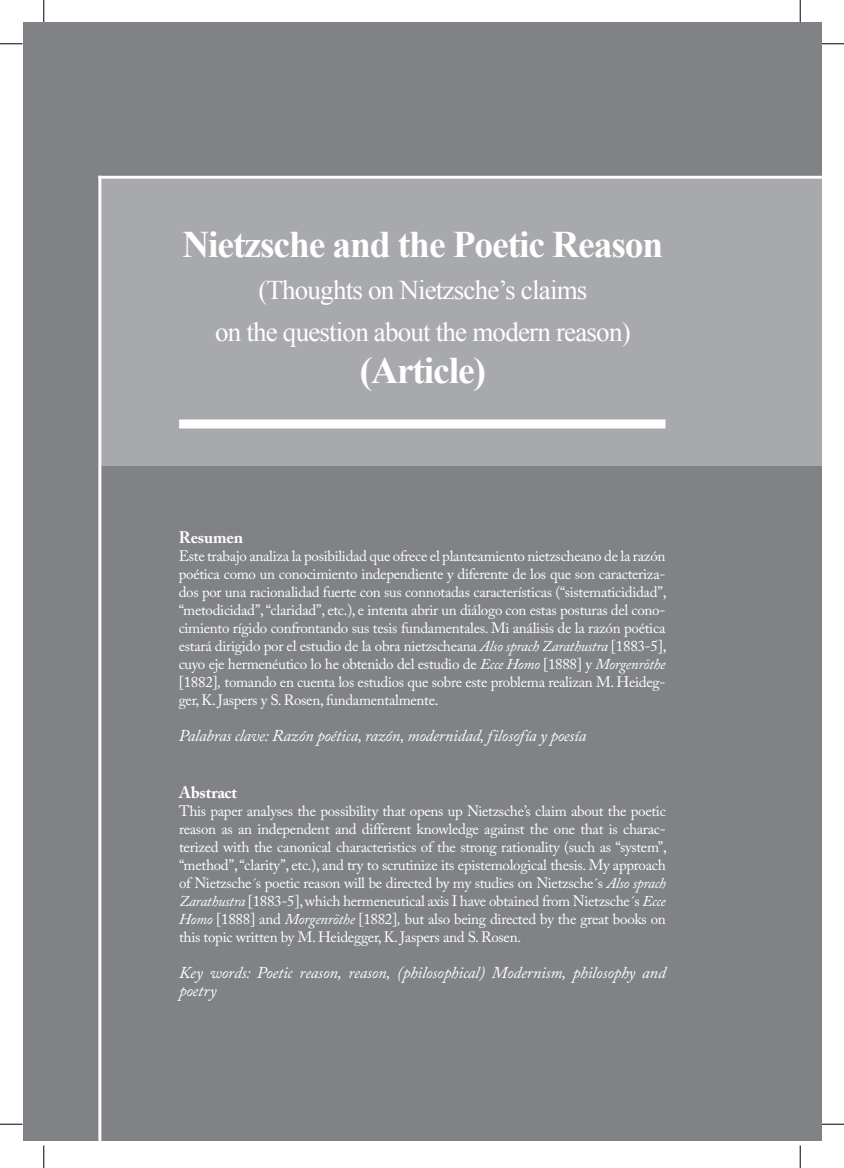
<style>
.page{position:relative;width:844px;height:1168px;background:#fff}
.page>*{position:absolute;margin:0;border:0;box-sizing:border-box;transform-origin:0 0}
.t1{font:700 37.5px "Times New Roman";letter-spacing:-.03em;color:#fff}
.t2{font:27px/42px "Times New Roman";letter-spacing:-.03em;color:#fff;text-align:center}
.t3{font:italic 16.5px/18px "Adobe Caslon Pro";letter-spacing:-.01em;color:#fff}
.t4{font:700 16.5px "Adobe Caslon Pro";letter-spacing:-.01em;color:#fff}
.t5{font:15px/18px "Adobe Caslon Pro";letter-spacing:-.02em;color:#fff;text-align:justify}
.s1{font-style:italic}
</style>
<div class="page">
<div style="left:23px;top:22px;width:798px;height:1118px;background:#808285"></div>
<div style="left:101px;top:179px;width:720px;height:286px;background:#a8a9ad"></div>
<hr style="left:98px;top:176px;width:723px;height:3px;background:#fff">
<hr style="left:98px;top:176px;width:3px;height:969px;background:#fff">
<div style="left:179px;top:419px;width:486px;height:9px;background:#fff"></div>
<svg style="left:0;top:44px;width:22px;height:1px"></svg>
<svg style="left:821px;top:44px;width:23px;height:1px"></svg>
<svg style="left:0;top:1124px;width:22px;height:1px"></svg>
<svg style="left:821px;top:1124px;width:23px;height:1px"></svg>
<svg style="left:44px;top:0;width:1px;height:22px"></svg>
<svg style="left:44px;top:1145px;width:1px;height:23px"></svg>
<svg style="left:800px;top:0;width:1px;height:22px"></svg>
<svg style="left:800px;top:1145px;width:1px;height:23px"></svg>
<h1 class="t1" style="left:182px;top:218px;width:482px">Nietzsche and the Poetic Reason</h1>
<h2 class="t2" style="left:215px;top:268px;width:417px">(Thoughts on Nietzsche’s claims<br>on the question about the modern reason)</h2>
<h1 class="t1" style="left:359px;top:344px;width:128px">(Article)</h1>
<p class="t4" style="left:179px;top:527px;width:66px">Resumen</p>
<p class="t5" style="left:179px;top:546px;width:489px">Este trabajo analiza la posibilidad que ofrece el planteamiento nietzscheano de la razón poética como un conocimiento independiente y diferente de los que son caracteriza&shy;dos por una racionalidad fuerte con sus connotadas características (“sistematicididad”, “metodicidad”, “claridad”, etc.), e intenta abrir un diálogo con estas posturas del cono&shy;cimiento rígido confrontando sus tesis fundamentales. Mi análisis de la razón poética estará dirigido por el estudio de la obra nietzscheana <span class="s1">Also sprach Zarathustra</span> [1883-5], cuyo eje hermenéutico lo he obtenido del estudio de <span class="s1">Ecce Homo</span> [1888] y <span class="s1">Morgenröthe </span>[1882]<span class="s1">,</span> tomando en cuenta los estudios que sobre este problema realizan M. Heideg&shy;ger, K. Jaspers y S. Rosen, fundamentalmente.</p>
<p class="t3" style="left:179px;top:726px;width:409px">Palabras clave: Razón poética, razón, modernidad, filosofía y poesía</p>
<p class="t4" style="left:179px;top:783px;width:60px">Abstract</p>
<p class="t5" style="left:179px;top:802px;width:489px">This paper analyses the possibility that opens up Nietzsche’s claim about the poetic reason as an independent and different knowledge against the one that is charac&shy;terized with the canonical characteristics of the strong rationality (such as “system”, “method”, “clarity”, etc.), and try to scrutinize its epistemological thesis. My approach of Nietzsche´s poetic reason will be directed by my studies on Nietzsche´s <span class="s1">Also sprach Zarathustra</span> [1883-5], which hermeneutical axis I have obtained from Nietzsche´s <span class="s1">Ecce Homo</span> [1888] and <span class="s1">Morgenröthe</span> [1882]<span class="s1">,</span> but also being directed by the great books on this topic written by M. Heidegger, K. Jaspers and S. Rosen.</p>
<p class="t3" style="left:179px;top:963px;width:488px">Key words: Poetic reason, reason, (philosophical) Modernism, philosophy and poetry</p>
</div>
